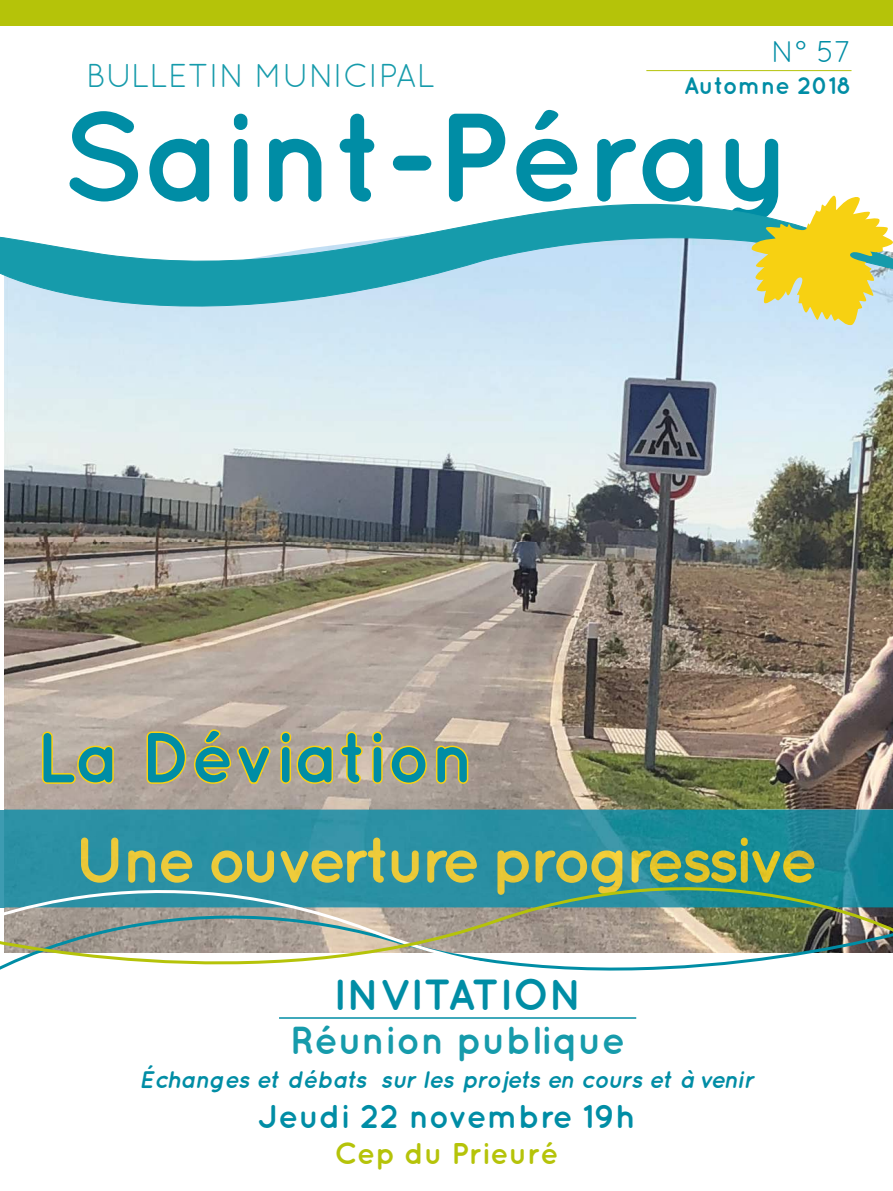
<style>
.page{position:relative;width:893px;height:1191px;background:#fff}
.page>*{position:absolute;margin:0;border:0;box-sizing:border-box;transform-origin:0 0}
.t1{font:700 125.55px "Quicksand";color:#008da5}
.t2{font:700 70.5px "Quicksand";color:#008da5}
.t3{font:700 43.5px "Quicksand";color:#008da5}
.t4{font:700 39px "Quicksand";color:#169bab}
.t5{font:700 33px "Quicksand";color:#008da5}
.t6{font:33px "Quicksand";color:#169bab}
.t7{font:700 30px "Quicksand";color:#b5c309}
.t8{font:30px "Quicksand";color:#008da5}
.t9{font:italic 700 24px "Quicksand";letter-spacing:-.01em;color:#008da5}
.t10{font:700 24px "Quicksand";color:#008da5}
</style>
<div class="page">
<img style="left:4px;top:360px;width:366px;height:449px">
<img style="left:370px;top:360px;width:523px;height:449px">
<img style="left:4px;top:809px;width:889px;height:29px">
<hr style="left:0;top:809px;width:4px;height:98px;background:#3d9bb1">
<img style="left:81px;top:837px;width:304px;height:1px">
<div style="left:0;top:0;width:893px;height:26px;background:#b5c309"></div>
<hr style="left:646px;top:70px;width:205px;height:1px;background:#b5c309">
<svg style="left:0;top:838px;width:893px;height:133px;background:#7ea597"></svg>
<hr style="left:279px;top:1017px;width:357px;height:1px;background:#008da5">
<svg style="left:41px;top:730px;width:74px;height:55px;background:#c7b57e"></svg>
<svg style="left:145px;top:728px;width:126px;height:61px;background:#bcaa75"></svg>
<svg style="left:279px;top:730px;width:85px;height:55px;background:#c6b47a"></svg>
<svg style="left:371px;top:730px;width:57px;height:55px;background:#c1af76"></svg>
<svg style="left:434px;top:744px;width:36px;height:41px"></svg>
<svg style="left:0;top:203px;width:893px;height:157px"></svg>
<svg style="left:751px;top:195px;width:142px;height:131px"></svg>
<h3 class="t6" style="left:86px;top:56px;width:351px">BULLETIN MUNICIPAL</h3>
<p class="t8" style="left:771px;top:35px;width:82px">N° 57</p>
<p class="t10" style="left:684px;top:71px;width:169px">Automne 2018</p>
<h1 class="t1" style="left:61px;top:82px;width:734px">Saint-Péray</h1>
<h2 class="t2" style="left:36px;top:715px;width:439px">La Déviation</h2>
<h3 class="t3" style="left:333px;top:969px;width:251px">INVITATION</h3>
<h3 class="t4" style="left:290px;top:1017px;width:337px">Réunion publique</h3>
<p class="t9" style="left:139px;top:1065px;width:616px">Échanges et débats sur les projets en cours et à venir</p>
<h3 class="t5" style="left:258px;top:1096px;width:379px">Jeudi 22 novembre 19h</h3>
<p class="t7" style="left:334px;top:1135px;width:226px">Cep du Prieuré</p>
</div>
